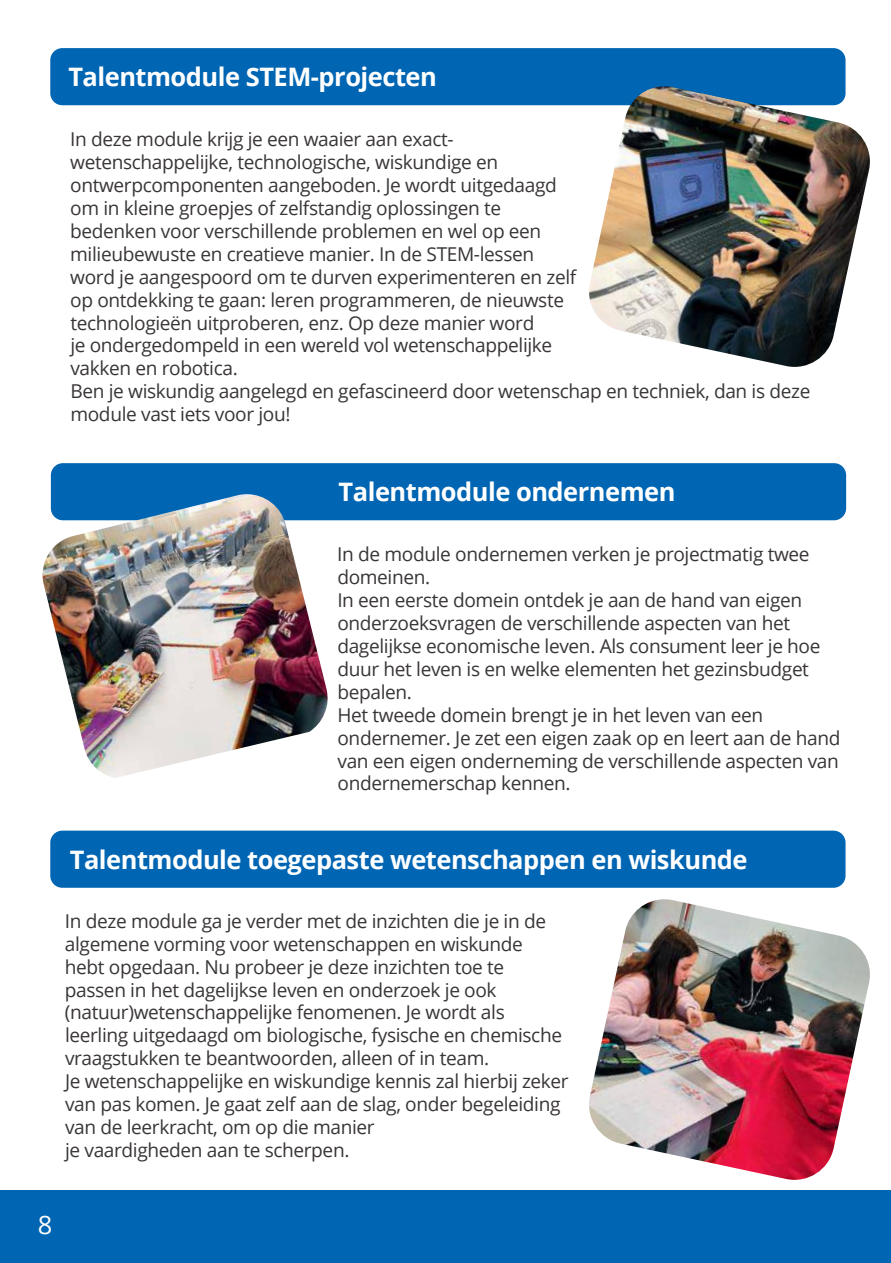
<style>
.page{position:relative;width:891px;height:1263px;background:#fff}
.page>*{position:absolute;margin:0;border:0;box-sizing:border-box;transform-origin:0 0}
.t1{font:700 25.5px "Open Sans";letter-spacing:-.02em;color:#fff}
.t2{font:25.5px "Open Sans";color:#fff}
.t3{font:19.05px/23px "Open Sans";letter-spacing:-.02em;color:#393535}
</style>
<div class="page">
<div style="left:50px;top:831px;width:795px;height:57px;background:#0065b3;border-radius:12px"></div>
<div style="left:51px;top:463px;width:794px;height:57px;background:#0065b3;border-radius:12px"></div>
<div style="left:50px;top:48px;width:795px;height:57px;background:#0065b3;border-radius:12px"></div>
<img style="left:42px;top:494px;width:288px;height:284px">
<img style="left:585px;top:86px;width:285px;height:281px">
<img style="left:589px;top:899px;width:281px;height:281px">
<div style="left:0;top:1191px;width:890px;height:72px;background:#0065b3"></div>
<h1 class="t1" style="left:68px;top:67px;width:370px">Talentmodule STEM-projecten</h1>
<p class="t3" style="left:70px;top:130px;width:741px">In deze module krijg je een waaier aan exact-<br>wetenschappelijke, technologische, wiskundige en<br>ontwerpcomponenten aangeboden. Je wordt uitgedaagd<br>om in kleine groepjes of zelfstandig oplossingen te<br>bedenken voor verschillende problemen en wel op een<br>milieubewuste en creatieve manier. In de STEM-lessen<br>word je aangespoord om te durven experimenteren en zelf<br>op ontdekking te gaan: leren programmeren, de nieuwste<br>technologieën uitproberen, enz. Op deze manier word<br>je ondergedompeld in een wereld vol wetenschappelijke<br>vakken en robotica.<br>Ben je wiskundig aangelegd en gefascineerd door wetenschap en techniek, dan is deze module vast iets voor jou!</p>
<h1 class="t1" style="left:338px;top:482px;width:338px">Talentmodule ondernemen</h1>
<p class="t3" style="left:337px;top:545px;width:504px">In de module ondernemen verken je projectmatig twee domeinen.<br>In een eerste domein ontdek je aan de hand van eigen onderzoeksvragen de verschillende aspecten van het dagelijkse economische leven. Als consument leer je hoe duur het leven is en welke elementen het gezinsbudget bepalen.<br>Het tweede domein brengt je in het leven van een ondernemer. Je zet een eigen zaak op en leert aan de hand van een eigen onderneming de verschillende aspecten van ondernemerschap kennen.</p>
<h1 class="t1" style="left:70px;top:849px;width:679px">Talentmodule toegepaste wetenschappen en wiskunde</h1>
<p class="t3" style="left:65px;top:911px;width:505px">In deze module ga je verder met de inzichten die je in de algemene vorming voor wetenschappen en wiskunde<br>hebt opgedaan. Nu probeer je deze inzichten toe te passen in het dagelijkse leven en onderzoek je ook (natuur)wetenschappelijke fenomenen. Je wordt als leerling uitgedaagd om biologische, fysische en chemische vraagstukken te beantwoorden, alleen of in team.<br>Je wetenschappelijke en wiskundige kennis zal hierbij zeker van pas komen. Je gaat zelf aan de slag, onder begeleiding van de leerkracht, om op die manier<br>je vaardigheden aan te scherpen.</p>
<h1 class="t2" style="left:38px;top:1214px;width:16px">8</h1>
</div>
